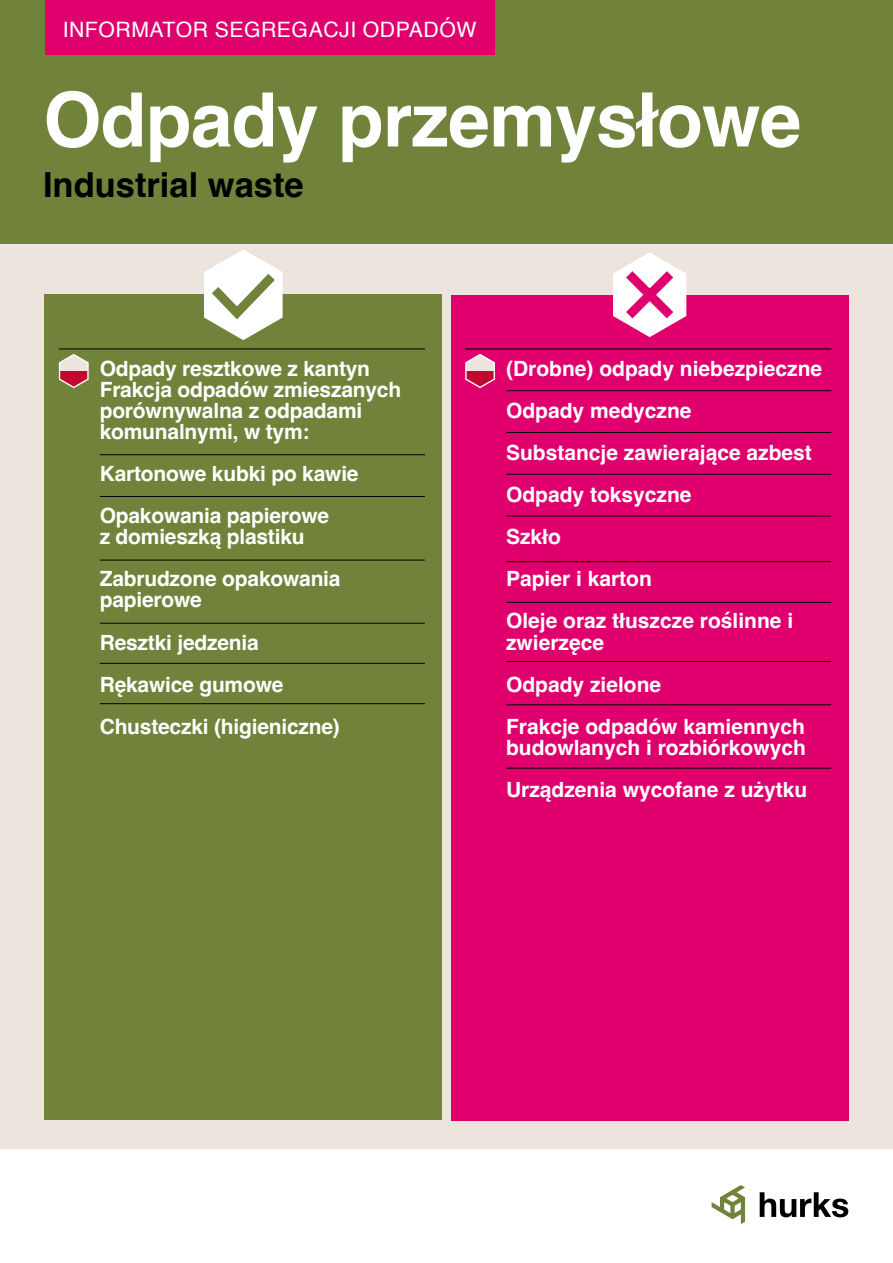
<style>
.page{position:relative;width:893px;height:1263px;background:#fff}
.page>*{position:absolute;margin:0;border:0;box-sizing:border-box;transform-origin:0 0}
.t1{font:700 75px "Helvetica";letter-spacing:-.01em;color:#fff}
.t2{font:700 34.5px "Helvetica";color:#000}
.t3{font:21.23px "Helvetica";letter-spacing:.025em;color:#fff}
.t4{font:700 21px/42px "Helvetica";letter-spacing:-.005em;color:#fff}
</style>
<div class="page">
<svg style="left:712px;top:1185px;width:33px;height:39px"></svg>
<svg style="left:760px;top:1192px;width:88px;height:25px"></svg>
<div style="left:0;top:244px;width:893px;height:905px;background:#ebe5de"></div>
<div style="left:0;top:0;width:893px;height:244px;background:#71823b"></div>
<div style="left:45px;top:0;width:449px;height:55px;background:#e0006d"></div>
<div style="left:45px;top:295px;width:397px;height:825px;background:#71823b"></div>
<div style="left:451px;top:295px;width:397px;height:825px;background:#e0006d"></div>
<svg style="left:201px;top:249px;width:86px;height:92px"></svg>
<svg style="left:613px;top:252px;width:73px;height:85px"></svg>
<svg style="left:59px;top:354px;width:30px;height:34px"></svg>
<svg style="left:465px;top:354px;width:30px;height:34px"></svg>
<hr style="left:59px;top:349px;width:366px;height:1px;background:#000">
<hr style="left:100px;top:454px;width:325px;height:1px;background:#000">
<hr style="left:465px;top:349px;width:366px;height:1px;background:#000">
<hr style="left:506px;top:390px;width:325px;height:1px;background:#000">
<hr style="left:506px;top:432px;width:325px;height:1px;background:#000">
<hr style="left:506px;top:474px;width:325px;height:1px;background:#000">
<hr style="left:100px;top:496px;width:325px;height:1px;background:#000">
<hr style="left:506px;top:561px;width:325px;height:1px;background:#000">
<hr style="left:506px;top:516px;width:325px;height:1px;background:#000">
<hr style="left:100px;top:560px;width:325px;height:1px;background:#000">
<hr style="left:506px;top:602px;width:325px;height:1px;background:#000">
<hr style="left:100px;top:623px;width:325px;height:1px;background:#000">
<hr style="left:506px;top:661px;width:325px;height:1px;background:#000">
<hr style="left:100px;top:663px;width:325px;height:1px;background:#000">
<hr style="left:506px;top:768px;width:325px;height:1px;background:#000">
<hr style="left:506px;top:704px;width:325px;height:1px;background:#000">
<hr style="left:100px;top:703px;width:325px;height:1px;background:#000">
<p class="t3" style="left:63px;top:13px;width:415px">INFORMATOR SEGREGACJI ODPADÓW</p>
<h1 class="t1" style="left:43px;top:74px;width:760px">Odpady przemysłowe</h1>
<h2 class="t2" style="left:43px;top:163px;width:262px">Industrial waste</h2>
<p class="t4" style="left:100px;top:361px;width:303px;line-height:21px">Odpady resztkowe z kantyn<br>Frakcja odpadów zmieszanych porównywalna z odpadami komunalnymi, w tym:</p>
<p class="t4" style="left:100px;top:455px;width:260px">Kartonowe kubki po kawie<br>Opakowania papierowe</p>
<p class="t4" style="left:100px;top:518px;width:242px">z domieszką plastiku<br>Zabrudzone opakowania</p>
<p class="t4" style="left:100px;top:581px;width:242px">papierowe<br>Resztki jedzenia<br>Rękawice gumowe<br>Chusteczki (higieniczne)</p>
<p class="t4" style="left:506px;top:350px;width:318px">(Drobne) odpady niebezpieczne<br>Odpady medyczne<br>Substancje zawierające azbest<br>Odpady toksyczne<br>Szkło<br>Papier i karton<br>Oleje oraz tłuszcze roślinne i</p>
<p class="t4" style="left:506px;top:623px;width:300px">zwierzęce<br>Odpady zielone<br>Frakcje odpadów kamiennych</p>
<p class="t4" style="left:506px;top:728px;width:303px">budowlanych i rozbiórkowych<br>Urządzenia wycofane z użytku</p>
</div>
